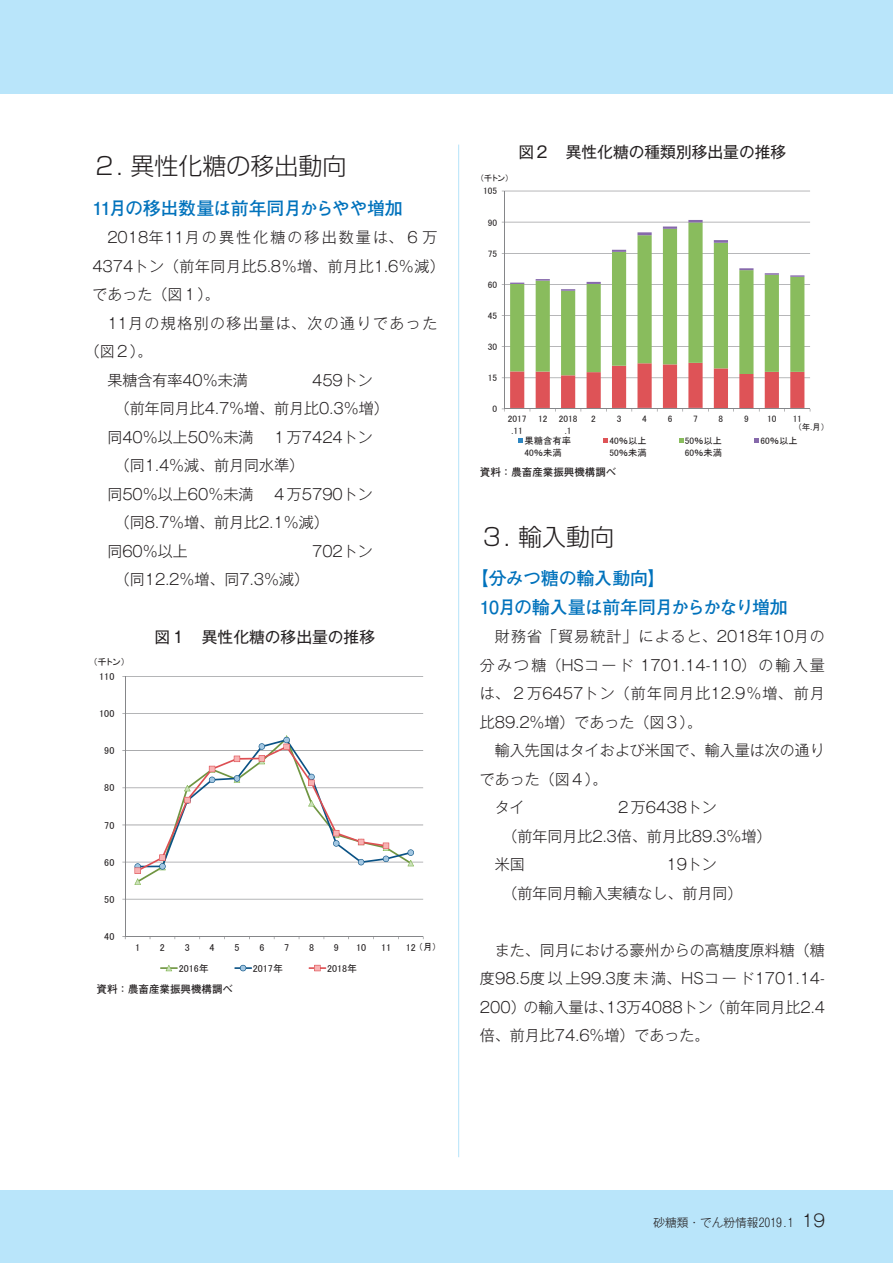
<style>
.page{position:relative;width:893px;height:1263px;background:#fff}
.page>*{position:absolute;margin:0;border:0;box-sizing:border-box;transform-origin:0 0}
.t1{font:300 24px "Shin Go Pr 5";color:#231f20}
.t2{font:700 18px/28.5px "Futo Go B101 Pr 5";letter-spacing:-.04em;color:#0072bc}
.t3{font:15.75px "Gothic MB101 Pr 5";color:#231f20}
.t4{font:300 15px/28.5px "Gothic MB101 Pr 5";color:#231f20}
.t5{font:300 15px/28.5px "Gothic MB101 Pr 5";letter-spacing:.035em;color:#231f20}
.t6{font:300 15px "Gothic MB101 Pr 5";letter-spacing:.095em;color:#231f20}
.t7{font:300 11.7px "Gothic MB101 Pr 5";color:#231f20}
.t8{font:700 10.5px "Futo Go B101 Pr 5";color:#231f20}
.t9{font:10.05px "MS P Gothic";color:#231f20}
.t10{font:9.3px/12.1px "MS P Gothic";color:#231f20}
.t11{font:8.55px "MS P Gothic";color:#231f20}
.s1{font-size:10.05px}
.s2{font-size:16.95px}
</style>
<div class="page">
<div style="left:0;top:1191px;width:893px;height:72px;background:#b9e5fa"></div>
<div style="left:0;top:0;width:893px;height:94px;background:#b9e5fa"></div>
<hr style="left:458px;top:145px;width:1px;height:1012px;background:#b9e5fa">
<hr style="left:504px;top:377px;width:306px;height:1px;background:#858689">
<hr style="left:504px;top:346px;width:306px;height:1px;background:#858689">
<hr style="left:504px;top:315px;width:306px;height:1px;background:#858689">
<hr style="left:504px;top:284px;width:306px;height:1px;background:#858689">
<hr style="left:504px;top:253px;width:306px;height:1px;background:#858689">
<hr style="left:504px;top:222px;width:306px;height:1px;background:#858689">
<hr style="left:504px;top:191px;width:306px;height:1px;background:#858689">
<hr style="left:504px;top:191px;width:1px;height:218px;background:#858689">
<hr style="left:504px;top:409px;width:306px;height:1px;background:#858689">
<svg style="left:502px;top:220px;width:302px;height:192px"></svg>
<svg style="left:519px;top:439px;width:4px;height:4px"></svg>
<svg style="left:603px;top:439px;width:5px;height:4px"></svg>
<svg style="left:679px;top:439px;width:4px;height:4px"></svg>
<svg style="left:755px;top:439px;width:4px;height:4px"></svg>
<hr style="left:125px;top:899px;width:298px;height:1px;background:#858689">
<hr style="left:125px;top:862px;width:298px;height:1px;background:#858689">
<hr style="left:125px;top:825px;width:298px;height:1px;background:#858689">
<hr style="left:125px;top:787px;width:298px;height:1px;background:#858689">
<hr style="left:125px;top:750px;width:298px;height:1px;background:#858689">
<hr style="left:125px;top:713px;width:298px;height:1px;background:#858689">
<hr style="left:125px;top:676px;width:298px;height:1px;background:#858689">
<hr style="left:125px;top:676px;width:1px;height:260px;background:#858689">
<hr style="left:125px;top:936px;width:298px;height:1px;background:#858689">
<svg style="left:134px;top:735px;width:280px;height:150px"></svg>
<svg style="left:160px;top:965px;width:18px;height:6px"></svg>
<svg style="left:234px;top:965px;width:18px;height:6px"></svg>
<svg style="left:309px;top:965px;width:17px;height:6px"></svg>
<h1 class="t1" style="left:92px;top:147px;width:256px">２. 異性化糖の移出動向</h1>
<p class="t2" style="left:92px;top:193px;width:312px">11月の移出数量は前年同月からやや増加</p>
<p class="t5" style="left:92px;top:222px;width:354px;text-indent:15px">2018年11月の異性化糖の移出数量は、６万<br>4374トン（前年同月比5.8％増、前月比1.6％減）であった（図１）。</p>
<p class="t6" style="left:107px;top:311px;width:331px">11月の規格別の移出量は、次の通りであった</p>
<p class="t4" style="left:85px;top:336px;width:69px">（図２）。</p>
<p class="t4" style="left:107px;top:365px;width:142px">果糖含有率40％未満</p>
<p class="t4" style="left:107px;top:365px;width:283px;text-indent:205px">459トン　（前年同月比4.7％増、前月比0.3％増）同40％以上50％未満 １万7424トン　（同1.4％減、前月同水準）<br>同50％以上60％未満 ４万5790トン　（同8.7％増、前月比2.1％減）<br>同60％以上</p>
<p class="t4" style="left:312px;top:536px;width:62px">702トン</p>
<p class="t4" style="left:107px;top:564px;width:203px">　（同12.2％増、同7.3％減）</p>
<p class="t10" style="left:93px;top:656px;width:34px">（千トン）</p>
<p class="t9" style="left:99px;top:671px;width:17px">110</p>
<p class="t9" style="left:99px;top:708px;width:17px">100</p>
<p class="t9" style="left:104px;top:746px;width:12px">90</p>
<p class="t9" style="left:104px;top:783px;width:12px">80</p>
<p class="t9" style="left:104px;top:820px;width:12px">70</p>
<p class="t9" style="left:104px;top:857px;width:12px">60</p>
<p class="t9" style="left:104px;top:894px;width:12px">50</p>
<p class="t9" style="left:104px;top:931px;width:12px">40</p>
<p class="t3" style="left:155px;top:623px;width:222px">図１　異性化糖の移出量の推移</p>
<p class="t9" style="left:135px;top:942px;width:7px">1</p>
<p class="t9" style="left:160px;top:942px;width:7px">2</p>
<p class="t9" style="left:185px;top:942px;width:7px">3</p>
<p class="t9" style="left:210px;top:942px;width:7px">4</p>
<p class="t9" style="left:234px;top:942px;width:7px">5</p>
<p class="t9" style="left:259px;top:942px;width:7px">6</p>
<p class="t9" style="left:284px;top:942px;width:7px">7</p>
<p class="t9" style="left:309px;top:942px;width:7px">8</p>
<p class="t9" style="left:334px;top:942px;width:7px">9</p>
<p class="t9" style="left:356px;top:942px;width:12px">10</p>
<p class="t9" style="left:381px;top:942px;width:12px">11</p>
<p class="t10" style="left:406px;top:941px;width:33px"><span class="s1">12</span> （月）</p>
<p class="t9" style="left:179px;top:963px;width:32px">2016年</p>
<p class="t9" style="left:253px;top:963px;width:32px">2017年</p>
<p class="t9" style="left:327px;top:963px;width:32px">2018年</p>
<p class="t8" style="left:97px;top:981px;width:138px">資料：農畜産業振興機構調べ</p>
<p class="t11" style="left:481px;top:174px;width:28px">(千トン)</p>
<p class="t10" style="left:483px;top:185px;width:15px">105</p>
<p class="t10" style="left:488px;top:216px;width:11px">90</p>
<p class="t10" style="left:488px;top:247px;width:11px">75</p>
<p class="t10" style="left:488px;top:278px;width:11px">60</p>
<p class="t10" style="left:488px;top:309px;width:11px">45</p>
<p class="t10" style="left:488px;top:341px;width:11px">30</p>
<p class="t10" style="left:488px;top:372px;width:11px">15</p>
<p class="t10" style="left:492px;top:403px;width:6px">0</p>
<p class="t3" style="left:519px;top:139px;width:269px">図２　異性化糖の種類別移出量の推移</p>
<p class="t10" style="left:508px;top:413px;width:20px;text-align:center">2017 .11</p>
<p class="t10" style="left:565px;top:413px;width:14px;text-indent:-27px">12 2018 .1</p>
<p class="t10" style="left:591px;top:413px;width:6px">2</p>
<p class="t10" style="left:617px;top:413px;width:6px">3</p>
<p class="t10" style="left:642px;top:413px;width:6px">4</p>
<p class="t10" style="left:668px;top:413px;width:6px">6</p>
<p class="t10" style="left:693px;top:413px;width:6px">7</p>
<p class="t10" style="left:719px;top:413px;width:6px">8</p>
<p class="t10" style="left:744px;top:413px;width:6px">9</p>
<p class="t10" style="left:767px;top:413px;width:11px">10</p>
<p class="t10" style="left:793px;top:413px;width:11px">11</p>
<p class="t10" style="left:525px;top:435px;width:48px">果糖含有率<br>40％未満</p>
<p class="t10" style="left:609px;top:435px;width:39px">40％以上<br>50％未満</p>
<p class="t10" style="left:685px;top:435px;width:39px">50％以上<br>60％未満</p>
<p class="t10" style="left:760px;top:435px;width:39px">60％以上</p>
<p class="t11" style="left:798px;top:423px;width:29px">（年.月）</p>
<p class="t8" style="left:480px;top:464px;width:138px">資料：農畜産業振興機構調べ</p>
<h1 class="t1" style="left:480px;top:517px;width:136px">３. 輸入動向</h1>
<p class="t2" style="left:480px;top:563px;width:310px;text-indent:-9px">【分みつ糖の輸入動向】<br>10月の輸入量は前年同月からかなり増加</p>
<p class="t4" style="left:480px;top:621px;width:347px;text-align:justify;text-indent:15px">財務省「貿易統計」によると、2018年10月の分みつ糖（HSコード 1701.14-110）の輸入量は、２万6457トン（前年同月比12.9％増、前月比89.2％増）であった（図３）。</p>
<p class="t4" style="left:495px;top:735px;width:331px">輸入先国はタイおよび米国で、輸入量は次の通り</p>
<p class="t4" style="left:480px;top:764px;width:129px">であった（図４）。</p>
<p class="t4" style="left:495px;top:792px;width:31px">タイ</p>
<p class="t4" style="left:495px;top:792px;width:278px;text-indent:121px">２万6438トン<br>　（前年同月比2.3倍、前月比89.3％増）米国</p>
<p class="t4" style="left:495px;top:849px;width:249px;text-indent:171px">19トン<br>　（前年同月輸入実績なし、前月同）</p>
<p class="t4" style="left:480px;top:935px;width:346px;text-align:justify;text-indent:15px">また、同月における豪州からの高糖度原料糖（糖度98.5度以上99.3度未満、HSコード1701.14- 200）の輸入量は、13万4088トン（前年同月比2.4倍、前月比74.6％増）であった。</p>
<p class="t7" style="left:653px;top:1212px;width:173px">砂糖類・でん粉情報2019.1 <span class="s2">19</span></p>
</div>
